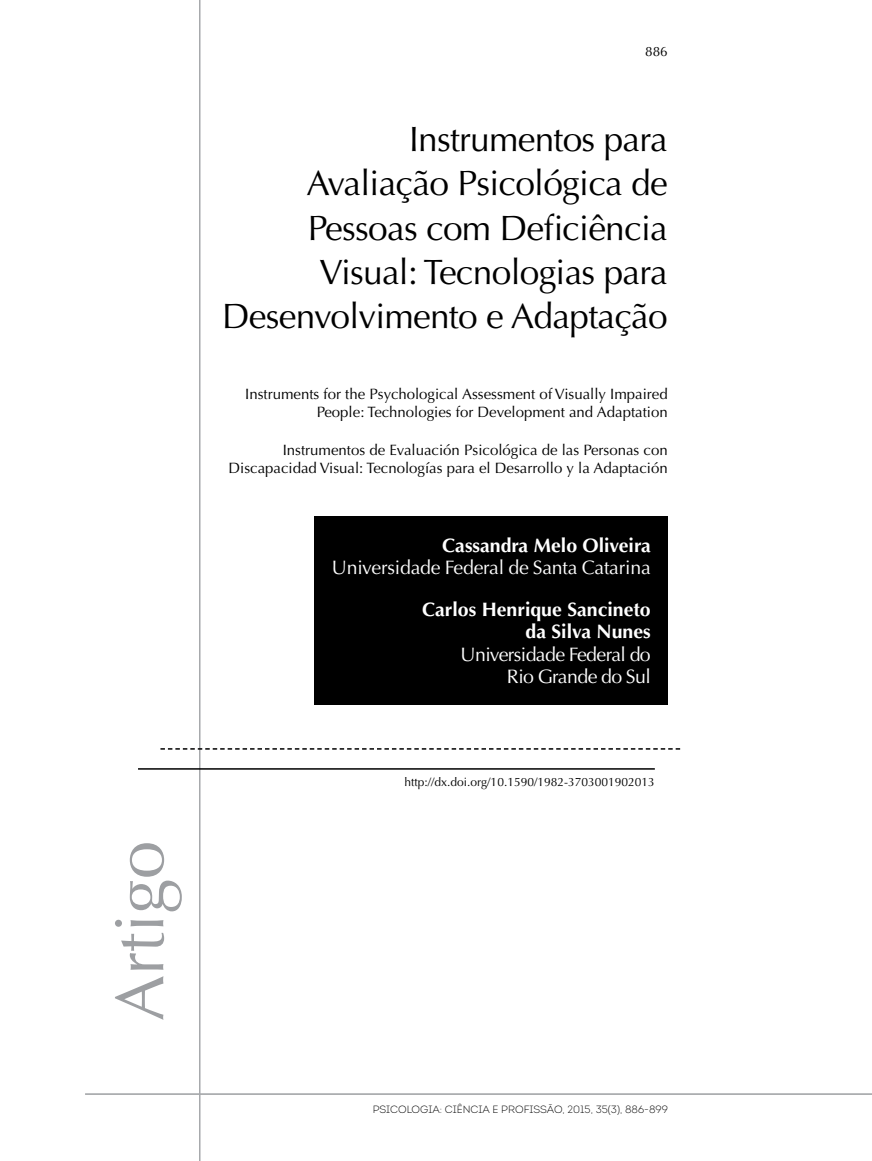
<style>
.page{position:relative;width:872px;height:1161px;background:#fff}
.page>*{position:absolute;margin:0;border:0;box-sizing:border-box;transform-origin:0 0}
.t1{font:69px "Optima";color:#9d9fa2}
.t2{font:35.25px/44.2px "Optima";letter-spacing:-.02em;color:#000;text-align:right}
.t3{font:700 19.5px/22.5px "Optima";color:#fff;text-align:right}
.t4{font:19.5px/22.5px "Optima";letter-spacing:-.03em;color:#fff;text-align:right}
.t5{font:19.5px "Optima";letter-spacing:-.01em;color:#fff}
.t6{font:15px/18px "Optima";color:#000;text-align:right}
.t7{font:13.5px "Optima";color:#000}
.t8{font:12px "Optima";color:#000}
.t9{font:10.5px "Intro Light Alt";color:#000}
</style>
<div class="page">
<hr style="left:85px;top:1093px;width:787px;height:2px;background:#9d9fa2">
<hr style="left:199px;top:0;width:1px;height:1161px;background:#a7a9ac">
<div style="left:315px;top:516px;width:353px;height:189px;background:#000"></div>
<hr style="left:138px;top:768px;width:517px;height:2px;background:#000">
<svg style="left:160px;top:748px;width:520px;height:2px"></svg>
<h1 class="t1" style="left:100px;top:1021px;width:182px;rotate:-90deg">Artigo</h1>
<p class="t7" style="left:645px;top:44px;width:24px">886</p>
<h2 class="t2" style="left:222px;top:118px;width:447px">Instrumentos para<br>Avaliação Psicológica de<br>Pessoas com Deficiência<br>Visual: Tecnologias para<br>Desenvolvimento e Adaptação</h2>
<p class="t6" style="left:245px;top:385px;width:424px">Instruments for the Psychological Assessment of Visually Impaired<br>People: Technologies for Development and Adaptation</p>
<p class="t6" style="left:228px;top:441px;width:441px">Instrumentos de Evaluación Psicológica de las Personas con<br>Discapacidad Visual: Tecnologías para el Desarrollo y la Adaptación</p>
<h3 class="t3" style="left:442px;top:534px;width:210px">Cassandra Melo Oliveira</h3>
<h3 class="t5" style="left:332px;top:556px;width:320px">Universidade Federal de Santa Catarina</h3>
<h3 class="t3" style="left:422px;top:598px;width:230px">Carlos Henrique Sancineto da Silva Nunes</h3>
<h3 class="t4" style="left:460px;top:643px;width:192px">Universidade Federal do<br>Rio Grande do Sul</h3>
<p class="t8" style="left:404px;top:775px;width:252px">http://dx.doi.org/10.1590/1982-3703001902013</p>
<p class="t9" style="left:373px;top:1102px;width:296px">PSICOLOGIA: CIÊNCIA E PROFISSÃO, 2015, 35(3), 886-899</p>
</div>
